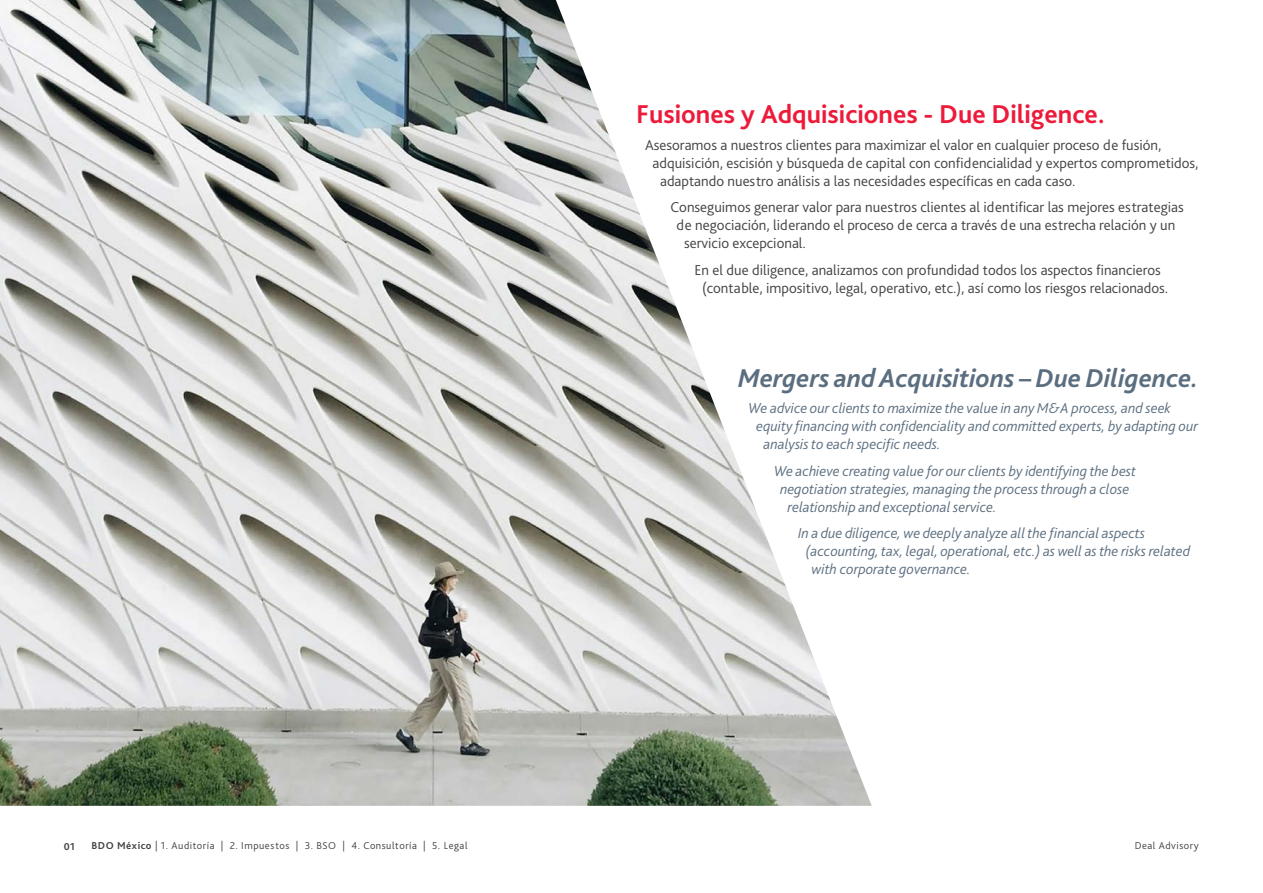
<style>
.page{position:relative;width:1263px;height:893px;background:#fff}
.page>*{position:absolute;margin:0;border:0;box-sizing:border-box;transform-origin:0 0}
.Body_text{font:700 27px "Bliss Pro";color:#ed1a3a}
.Body_text-2{font:italic 700 27px "Bliss Pro";color:#5b6e7f}
.Body_text-3{font:300 15px/18px "Bliss Pro";color:#414140;text-align:center}
.Body_text-4{font:italic 300 15px "Bliss Pro";color:#5b6e7f}
.t1{font:300 10.5px "Bliss Pro";letter-spacing:.05em;color:#414140}
.t2{font:700 10.5px "Bliss Pro";color:#414140}
.s1{font-weight:700}
</style>
<div class="page">
<img style="left:0;top:0;width:872px;height:806px">
<p class="Body_text" style="left:636px;top:98px;width:470px">Fusiones y Adquisiciones - Due Diligence.</p>
<p class="Body_text-3" style="left:645px;top:135px;width:518px">Asesoramos a nuestros clientes para maximizar el valor en cualquier proceso de fusión,</p>
<p class="Body_text-3" style="left:653px;top:153px;width:547px">adquisición, escisión y búsqueda de capital con confidencialidad y expertos comprometidos,</p>
<p class="Body_text-3" style="left:660px;top:171px;width:417px">adaptando nuestro análisis a las necesidades específicas en cada caso.</p>
<p class="Body_text-3" style="left:671px;top:198px;width:515px">Conseguimos generar valor para nuestros clientes al identificar las mejores estrategias</p>
<p class="Body_text-3" style="left:677px;top:216px;width:500px">de negociación, liderando el proceso de cerca a través de una estrecha relación y un</p>
<p class="Body_text-3" style="left:684px;top:234px;width:123px">servicio excepcional.</p>
<p class="Body_text-3" style="left:695px;top:260px;width:475px">En el due diligence, analizamos con profundidad todos los aspectos financieros (contable, impositivo, legal, operativo, etc.), así como los riesgos relacionados.</p>
<p class="Body_text-2" style="left:738px;top:361px;width:462px">Mergers and Acquisitions – Due Diligence.</p>
<p class="Body_text-4" style="left:749px;top:399px;width:424px">We advice our clients to maximize the value in any M&amp;A process, and seek</p>
<p class="Body_text-4" style="left:756px;top:417px;width:443px">equity financing with confidenciality and committed experts, by adapting our</p>
<p class="Body_text-4" style="left:764px;top:435px;width:178px">analysis to each specific needs.</p>
<p class="Body_text-4" style="left:774px;top:461px;width:363px">We achieve creating value for our clients by identifying the best</p>
<p class="Body_text-4" style="left:780px;top:479px;width:351px">negotiation strategies, managing the process through a close</p>
<p class="Body_text-4" style="left:788px;top:497px;width:210px">relationship and exceptional service.</p>
<p class="Body_text-4" style="left:798px;top:524px;width:348px">In a due diligence, we deeply analyze all the financial aspects</p>
<p class="Body_text-4" style="left:806px;top:542px;width:386px">(accounting, tax, legal, operational, etc.) as well as the risks related</p>
<p class="Body_text-4" style="left:812px;top:560px;width:160px">with corporate governance.</p>
<p class="t2" style="left:64px;top:840px;width:13px">01</p>
<p class="t1" style="left:91px;top:839px;width:378px"><span class="s1">BDO México</span> | 1. Auditoría | 2. Impuestos | 3. BSO | 4. Consultoría | 5. Legal</p>
<p class="t1" style="left:1135px;top:839px;width:65px">Deal Advisory</p>
</div>
